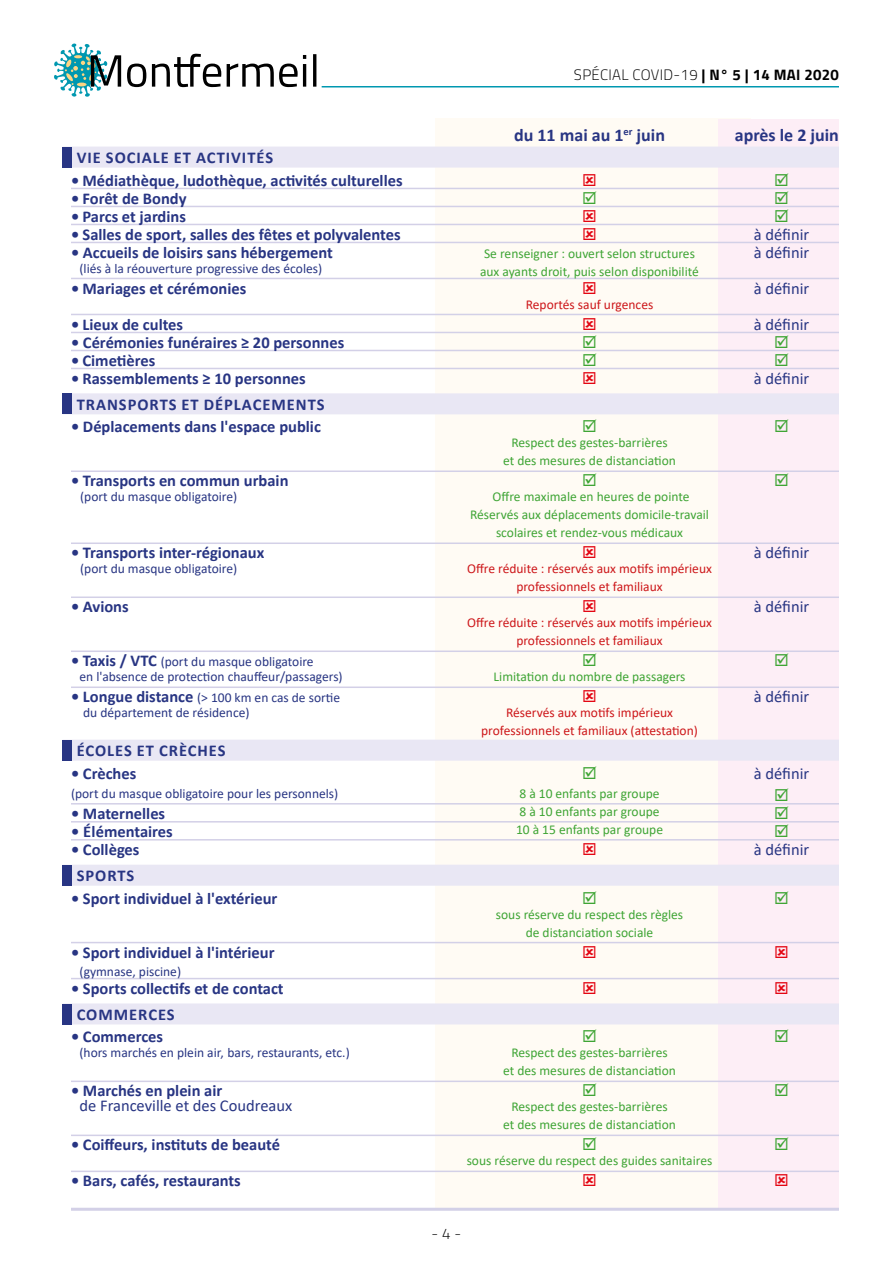
<style>
.page{position:relative;width:893px;height:1263px;background:#fff}
.page>*{position:absolute;margin:0;border:0;box-sizing:border-box;transform-origin:0 0}
.t1{font:700 18px "Calibri";color:#283583}
.t2{font:700 16.5px/26.5px "Calibri";color:#283583}
.t3{font:16.5px "Calibri";color:#283583}
.t4{font:700 16.5px "Calibri";letter-spacing:.06em;color:#283583}
.t5{font:300 15px "Cairo";letter-spacing:.02em;color:#000}
.t6{font:13.5px/18px "Calibri";color:#3fa535;text-align:center}
.t7{font:13.5px "Calibri";color:#283583}
.t8{font:13.5px/18px "Calibri";color:#cd171a;text-align:center}
.s1{font-weight:700}
.s2{font-weight:700;font-size:16.5px}
</style>
<div class="page">
<svg style="left:152px;top:54px;width:164px;height:33px"></svg>
<svg style="left:54px;top:43px;width:92px;height:54px"></svg>
<hr style="left:322px;top:86px;width:517px;height:1px;background:#0098b0">
<div style="left:435px;top:119px;width:315px;height:1090px;background:#fffbf4"></div>
<div style="left:719px;top:119px;width:120px;height:1090px;background:#fdeef6"></div>
<div style="left:63px;top:147px;width:776px;height:21px;background:#e9e7f4"></div>
<hr style="left:71px;top:188px;width:768px;height:1px;background:#d3d0e7">
<hr style="left:71px;top:206px;width:768px;height:1px;background:#d3d0e7">
<hr style="left:71px;top:224px;width:768px;height:1px;background:#d3d0e7">
<hr style="left:71px;top:242px;width:768px;height:1px;background:#d3d0e7">
<hr style="left:71px;top:278px;width:768px;height:1px;background:#d3d0e7">
<hr style="left:71px;top:314px;width:768px;height:1px;background:#d3d0e7">
<hr style="left:71px;top:332px;width:768px;height:1px;background:#d3d0e7">
<hr style="left:71px;top:350px;width:768px;height:1px;background:#d3d0e7">
<hr style="left:71px;top:368px;width:768px;height:1px;background:#d3d0e7">
<div style="left:63px;top:393px;width:776px;height:21px;background:#e9e7f4"></div>
<hr style="left:71px;top:470px;width:768px;height:2px;background:#d3d0e7">
<hr style="left:71px;top:542px;width:768px;height:2px;background:#d3d0e7">
<hr style="left:71px;top:596px;width:768px;height:2px;background:#d3d0e7">
<hr style="left:71px;top:650px;width:768px;height:2px;background:#d3d0e7">
<hr style="left:71px;top:686px;width:768px;height:2px;background:#d3d0e7">
<div style="left:63px;top:740px;width:776px;height:21px;background:#e9e7f4"></div>
<hr style="left:71px;top:803px;width:768px;height:1px;background:#d3d0e7">
<hr style="left:71px;top:821px;width:768px;height:1px;background:#d3d0e7">
<hr style="left:71px;top:839px;width:768px;height:1px;background:#d3d0e7">
<div style="left:63px;top:865px;width:776px;height:21px;background:#e9e7f4"></div>
<hr style="left:71px;top:942px;width:768px;height:1px;background:#d3d0e7">
<hr style="left:71px;top:978px;width:768px;height:1px;background:#d3d0e7">
<div style="left:63px;top:1003px;width:776px;height:21px;background:#e9e7f4"></div>
<hr style="left:71px;top:1080px;width:768px;height:2px;background:#d3d0e7">
<hr style="left:71px;top:1134px;width:768px;height:2px;background:#d3d0e7">
<hr style="left:71px;top:1170px;width:768px;height:2px;background:#d3d0e7">
<hr style="left:71px;top:1208px;width:768px;height:3px;background:#d3d0e7">
<div style="left:63px;top:147px;width:9px;height:21px;background:#283583"></div>
<div style="left:63px;top:393px;width:9px;height:21px;background:#283583"></div>
<div style="left:63px;top:740px;width:9px;height:21px;background:#283583"></div>
<div style="left:63px;top:865px;width:9px;height:21px;background:#283583"></div>
<div style="left:63px;top:1003px;width:9px;height:21px;background:#283583"></div>
<svg style="left:584px;top:187px;width:12px;height:37px"></svg>
<svg style="left:776px;top:187px;width:12px;height:19px"></svg>
<svg style="left:584px;top:331px;width:29px;height:39px"></svg>
<svg style="left:776px;top:349px;width:12px;height:1px"></svg>
<svg style="left:776px;top:804px;width:12px;height:19px"></svg>
<p class="t5" style="left:574px;top:62px;width:266px">SPÉCIAL COVID-19 <span class="s1">| N° 5 | 14 MAI 2020</span></p>
<p class="t1" style="left:514px;top:122px;width:152px">du 11 mai au 1<sup>er</sup> juin</p>
<p class="t1" style="left:735px;top:122px;width:106px">après le 2 juin</p>
<p class="t4" style="left:77px;top:146px;width:198px">VIE SOCIALE ET ACTIVITÉS</p>
<p class="t2" style="left:71px;top:167px;width:333px">• Médiathèque, ludothèque, activités culturelles</p>
<p class="t2" style="left:71px;top:185px;width:117px">• Forêt de Bondy</p>
<p class="t2" style="left:71px;top:203px;width:116px">• Parcs et jardins</p>
<p class="t2" style="left:71px;top:221px;width:331px">• Salles de sport, salles des fêtes et polyvalentes</p>
<p class="t3" style="left:754px;top:223px;width:57px">à définir</p>
<p class="t2" style="left:71px;top:239px;width:263px">• Accueils de loisirs sans hébergement</p>
<p class="t6" style="left:484px;top:244px;width:212px">Se renseigner : ouvert selon structures</p>
<p class="t3" style="left:754px;top:241px;width:57px">à définir</p>
<p class="t7" style="left:80px;top:259px;width:244px">(liés à la réouverture progressive des écoles)</p>
<p class="t6" style="left:480px;top:262px;width:220px">aux ayants droit, puis selon disponibilité</p>
<p class="t2" style="left:71px;top:275px;width:177px">• Mariages et cérémonies</p>
<p class="t3" style="left:754px;top:277px;width:57px">à définir</p>
<p class="t8" style="left:526px;top:295px;width:129px">Reportés sauf urgences</p>
<p class="t2" style="left:71px;top:311px;width:114px">• Lieux de cultes</p>
<p class="t3" style="left:754px;top:313px;width:57px">à définir</p>
<p class="t2" style="left:71px;top:329px;width:275px">• Cérémonies funéraires ≥ 20 personnes</p>
<p class="t2" style="left:71px;top:347px;width:86px">• Cimetières</p>
<p class="t2" style="left:71px;top:365px;width:236px">• Rassemblements ≥ 10 personnes</p>
<p class="t3" style="left:754px;top:367px;width:57px">à définir</p>
<p class="t4" style="left:77px;top:393px;width:249px">TRANSPORTS ET DÉPLACEMENTS</p>
<p class="t2" style="left:71px;top:413px;width:251px">• Déplacements dans l'espace public</p>
<p class="t6" style="left:503px;top:433px;width:174px">Respect des gestes-barrières<br>et des mesures de distanciation</p>
<p class="t2" style="left:71px;top:467px;width:219px">• Transports en commun urbain</p>
<p class="t7" style="left:80px;top:487px;width:159px">(port du masque obligatoire)</p>
<p class="t6" style="left:470px;top:487px;width:240px">Offre maximale en heures de pointe<br>Réservés aux déplacements domicile-travail scolaires et rendez-vous médicaux</p>
<p class="t2" style="left:71px;top:539px;width:195px">• Transports inter-régionaux</p>
<p class="t3" style="left:754px;top:541px;width:57px">à définir</p>
<p class="t7" style="left:80px;top:559px;width:159px">(port du masque obligatoire)</p>
<p class="t8" style="left:467px;top:559px;width:246px">Offre réduite : réservés aux motifs impérieux professionnels et familiaux</p>
<p class="t2" style="left:71px;top:593px;width:59px">• Avions</p>
<p class="t3" style="left:754px;top:595px;width:57px">à définir</p>
<p class="t8" style="left:467px;top:613px;width:246px">Offre réduite : réservés aux motifs impérieux professionnels et familiaux</p>
<p class="t7" style="left:71px;top:652px;width:244px"><span class="s2">• Taxis / VTC</span> (port du masque obligatoire</p>
<p class="t7" style="left:80px;top:667px;width:265px">en l'absence de protection chauffeur/passagers)</p>
<p class="t6" style="left:494px;top:667px;width:193px">Limitation du nombre de passagers</p>
<p class="t7" style="left:71px;top:688px;width:271px"><span class="s2">• Longue distance</span> (&gt; 100 km en cas de sortie</p>
<p class="t3" style="left:754px;top:685px;width:57px">à définir</p>
<p class="t7" style="left:83px;top:703px;width:168px">du département de résidence)</p>
<p class="t8" style="left:481px;top:703px;width:218px">Réservés aux motifs impérieux professionnels et familiaux (attestation)</p>
<p class="t4" style="left:77px;top:739px;width:150px">ÉCOLES ET CRÈCHES</p>
<p class="t2" style="left:71px;top:760px;width:67px">• Crèches</p>
<p class="t3" style="left:754px;top:762px;width:57px">à définir</p>
<p class="t7" style="left:71px;top:784px;width:269px">(port du masque obligatoire pour les personnels)</p>
<p class="t6" style="left:519px;top:784px;width:142px">8 à 10 enfants par groupe</p>
<p class="t2" style="left:71px;top:800px;width:96px">• Maternelles</p>
<p class="t6" style="left:519px;top:802px;width:142px">8 à 10 enfants par groupe</p>
<p class="t2" style="left:71px;top:818px;width:103px">• Élémentaires</p>
<p class="t6" style="left:516px;top:820px;width:149px">10 à 15 enfants par groupe</p>
<p class="t2" style="left:71px;top:836px;width:70px">• Collèges</p>
<p class="t3" style="left:754px;top:838px;width:57px">à définir</p>
<p class="t2" style="left:77px;top:862px;width:59px">SPORTS</p>
<p class="t2" style="left:71px;top:885px;width:208px">• Sport individuel à l'extérieur</p>
<p class="t6" style="left:496px;top:905px;width:189px">sous réserve du respect des règles de distanciation sociale</p>
<p class="t2" style="left:71px;top:939px;width:205px">• Sport individuel à l'intérieur</p>
<p class="t7" style="left:80px;top:962px;width:103px">(gymnase, piscine)</p>
<p class="t2" style="left:77px;top:975px;width:208px;text-indent:-6px">• Sports collectifs et de contact<br>COMMERCES</p>
<p class="t2" style="left:71px;top:1023px;width:94px">• Commerces</p>
<p class="t7" style="left:80px;top:1043px;width:272px">(hors marchés en plein air, bars, restaurants, etc.)</p>
<p class="t6" style="left:503px;top:1044px;width:174px">Respect des gestes-barrières<br>et des mesures de distanciation</p>
<p class="t2" style="left:71px;top:1077px;width:153px">• Marchés en plein air</p>
<p class="t3" style="left:80px;top:1094px;width:214px">de Franceville et des Coudreaux</p>
<p class="t6" style="left:503px;top:1098px;width:174px">Respect des gestes-barrières<br>et des mesures de distanciation</p>
<p class="t2" style="left:71px;top:1131px;width:211px">• Coiffeurs, instituts de beauté</p>
<p class="t6" style="left:467px;top:1152px;width:247px">sous réserve du respect des guides sanitaires</p>
<p class="t2" style="left:71px;top:1167px;width:171px">• Bars, cafés, restaurants</p>
<p class="t5" style="left:432px;top:1222px;width:31px">- 4 -</p>
</div>
